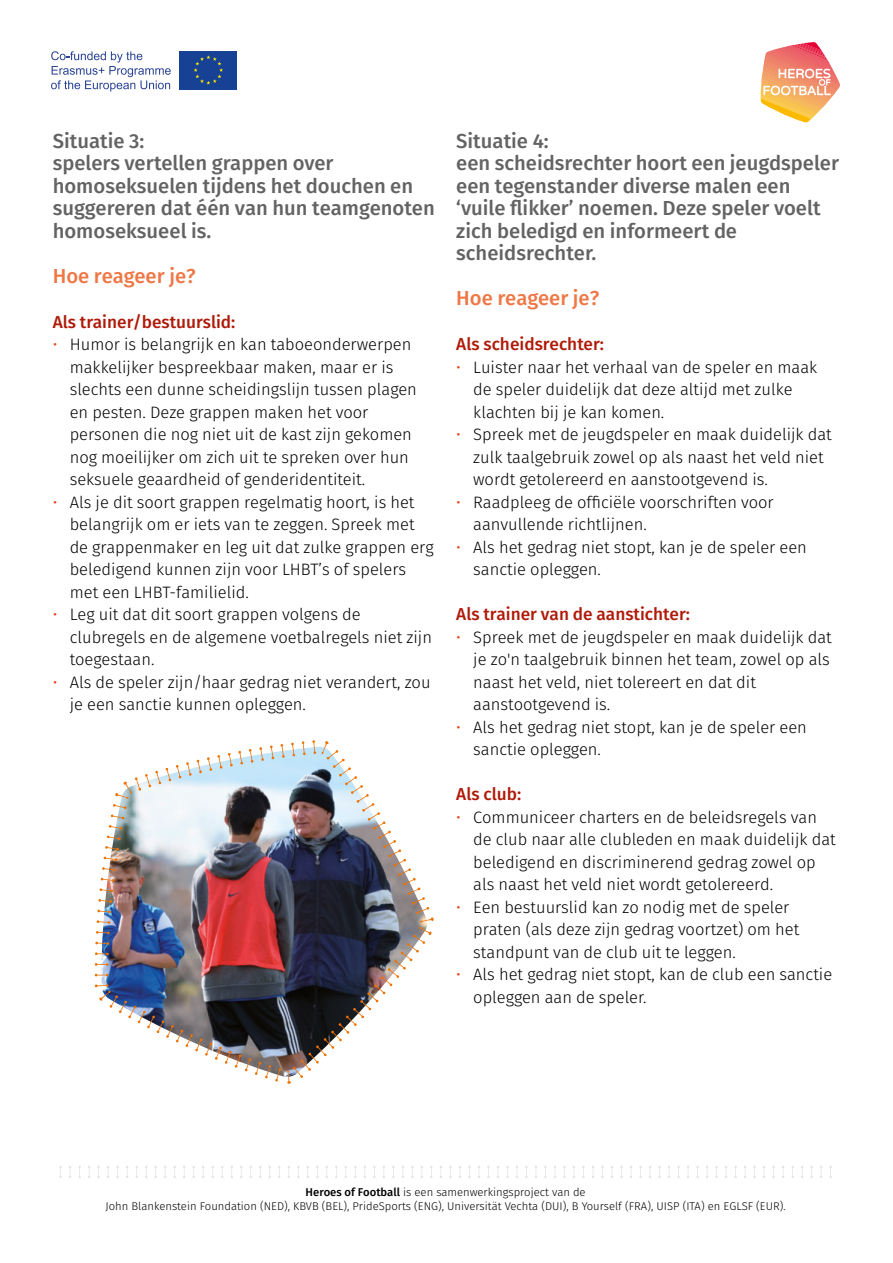
<style>
.page{position:relative;width:893px;height:1263px;background:#fff}
.page>*{position:absolute;margin:0;border:0;box-sizing:border-box;transform-origin:0 0}
.t1{font:500 20.25px/22.5px "Fira Sans";color:#646363}
.t2{font:500 20.25px "Fira Sans";color:#ef7745}
.t3{font:500 17.25px "Fira Sans";color:#af1a09}
.t4{font:300 16.5px/22.5px "Fira Sans";color:#000}
.t5{font:300 11.25px/13.5px "Fira Sans";color:#000;text-align:center}
.s1{color:#e74011}
.s2{font-weight:500}
</style>
<div class="page">
<div style="left:180px;top:51px;width:57px;height:38px;background:#164194"></div>
<svg style="left:194px;top:55px;width:29px;height:30px"></svg>
<svg style="left:51px;top:51px;width:120px;height:41px"></svg>
<svg style="left:760px;top:42px;width:80px;height:81px"></svg>
<img style="left:95px;top:740px;width:339px;height:344px">
<svg style="left:59px;top:1166px;width:3px;height:12px"></svg>
<svg style="left:69px;top:1166px;width:2px;height:12px"></svg>
<svg style="left:78px;top:1166px;width:3px;height:12px"></svg>
<svg style="left:88px;top:1166px;width:2px;height:12px"></svg>
<svg style="left:97px;top:1166px;width:3px;height:12px"></svg>
<svg style="left:107px;top:1166px;width:2px;height:12px"></svg>
<svg style="left:116px;top:1166px;width:3px;height:12px"></svg>
<svg style="left:126px;top:1166px;width:2px;height:12px"></svg>
<svg style="left:135px;top:1166px;width:3px;height:12px"></svg>
<svg style="left:145px;top:1166px;width:2px;height:12px"></svg>
<svg style="left:154px;top:1166px;width:3px;height:12px"></svg>
<svg style="left:164px;top:1166px;width:2px;height:12px"></svg>
<svg style="left:174px;top:1166px;width:2px;height:12px"></svg>
<svg style="left:183px;top:1166px;width:2px;height:12px"></svg>
<svg style="left:193px;top:1166px;width:2px;height:12px"></svg>
<svg style="left:202px;top:1166px;width:2px;height:12px"></svg>
<svg style="left:212px;top:1166px;width:2px;height:12px"></svg>
<svg style="left:221px;top:1166px;width:2px;height:12px"></svg>
<svg style="left:231px;top:1166px;width:2px;height:12px"></svg>
<svg style="left:240px;top:1166px;width:2px;height:12px"></svg>
<svg style="left:250px;top:1166px;width:2px;height:12px"></svg>
<svg style="left:259px;top:1166px;width:2px;height:12px"></svg>
<svg style="left:269px;top:1166px;width:2px;height:12px"></svg>
<svg style="left:278px;top:1166px;width:2px;height:12px"></svg>
<svg style="left:288px;top:1166px;width:2px;height:12px"></svg>
<svg style="left:297px;top:1166px;width:2px;height:12px"></svg>
<svg style="left:307px;top:1166px;width:2px;height:12px"></svg>
<svg style="left:316px;top:1166px;width:2px;height:12px"></svg>
<svg style="left:326px;top:1166px;width:2px;height:12px"></svg>
<svg style="left:335px;top:1166px;width:2px;height:12px"></svg>
<svg style="left:345px;top:1166px;width:2px;height:12px"></svg>
<svg style="left:354px;top:1166px;width:2px;height:12px"></svg>
<svg style="left:364px;top:1166px;width:2px;height:12px"></svg>
<svg style="left:373px;top:1166px;width:3px;height:12px"></svg>
<svg style="left:383px;top:1166px;width:2px;height:12px"></svg>
<svg style="left:392px;top:1166px;width:3px;height:12px"></svg>
<svg style="left:402px;top:1166px;width:2px;height:12px"></svg>
<svg style="left:411px;top:1166px;width:3px;height:12px"></svg>
<svg style="left:421px;top:1166px;width:2px;height:12px"></svg>
<svg style="left:430px;top:1166px;width:3px;height:12px"></svg>
<svg style="left:440px;top:1166px;width:2px;height:12px"></svg>
<svg style="left:449px;top:1166px;width:3px;height:12px"></svg>
<svg style="left:459px;top:1166px;width:2px;height:12px"></svg>
<svg style="left:468px;top:1166px;width:3px;height:12px"></svg>
<svg style="left:478px;top:1166px;width:2px;height:12px"></svg>
<svg style="left:487px;top:1166px;width:3px;height:12px"></svg>
<svg style="left:497px;top:1166px;width:2px;height:12px"></svg>
<svg style="left:506px;top:1166px;width:3px;height:12px"></svg>
<svg style="left:516px;top:1166px;width:2px;height:12px"></svg>
<svg style="left:525px;top:1166px;width:3px;height:12px"></svg>
<svg style="left:535px;top:1166px;width:2px;height:12px"></svg>
<svg style="left:544px;top:1166px;width:3px;height:12px"></svg>
<svg style="left:554px;top:1166px;width:2px;height:12px"></svg>
<svg style="left:563px;top:1166px;width:3px;height:12px"></svg>
<svg style="left:582px;top:1166px;width:3px;height:12px"></svg>
<svg style="left:601px;top:1166px;width:3px;height:12px"></svg>
<svg style="left:611px;top:1166px;width:2px;height:12px"></svg>
<svg style="left:620px;top:1166px;width:3px;height:12px"></svg>
<svg style="left:630px;top:1166px;width:2px;height:12px"></svg>
<svg style="left:639px;top:1166px;width:3px;height:12px"></svg>
<svg style="left:649px;top:1166px;width:2px;height:12px"></svg>
<svg style="left:658px;top:1166px;width:3px;height:12px"></svg>
<svg style="left:668px;top:1166px;width:2px;height:12px"></svg>
<svg style="left:677px;top:1166px;width:3px;height:12px"></svg>
<svg style="left:687px;top:1166px;width:2px;height:12px"></svg>
<svg style="left:696px;top:1166px;width:3px;height:12px"></svg>
<svg style="left:706px;top:1166px;width:2px;height:12px"></svg>
<svg style="left:715px;top:1166px;width:3px;height:12px"></svg>
<svg style="left:725px;top:1166px;width:2px;height:12px"></svg>
<svg style="left:734px;top:1166px;width:3px;height:12px"></svg>
<svg style="left:744px;top:1166px;width:2px;height:12px"></svg>
<svg style="left:753px;top:1166px;width:3px;height:12px"></svg>
<svg style="left:763px;top:1166px;width:2px;height:12px"></svg>
<svg style="left:772px;top:1166px;width:3px;height:12px"></svg>
<svg style="left:782px;top:1166px;width:2px;height:12px"></svg>
<svg style="left:791px;top:1166px;width:3px;height:12px"></svg>
<svg style="left:801px;top:1166px;width:2px;height:12px"></svg>
<svg style="left:810px;top:1166px;width:3px;height:12px"></svg>
<svg style="left:820px;top:1166px;width:2px;height:12px"></svg>
<svg style="left:829px;top:1166px;width:3px;height:12px"></svg>
<p class="t1" style="left:53px;top:131px;width:384px">Situatie 3:<br>spelers vertellen grappen over homoseksuelen tijdens het douchen en suggereren dat één van hun teamgenoten homoseksueel is.</p>
<p class="t2" style="left:53px;top:261px;width:145px">Hoe reageer je?</p>
<p class="t3" style="left:53px;top:310px;width:184px">Als trainer/bestuurslid:</p>
<p class="t4" style="left:70px;top:334px;width:349px;text-indent:-17px"><span class="s1">•</span> Humor is belangrijk en kan taboeonderwerpen makkelijker bespreekbaar maken, maar er is slechts een dunne scheidingslijn tussen plagen en pesten. Deze grappen maken het voor personen die nog niet uit de kast zijn gekomen nog moeilijker om zich uit te spreken over hun seksuele geaardheid of genderidentiteit.</p>
<p class="t4" style="left:70px;top:492px;width:365px;text-indent:-17px"><span class="s1">•</span> Als je dit soort grappen regelmatig hoort, is het belangrijk om er iets van te zeggen. Spreek met de grappenmaker en leg uit dat zulke grappen erg beledigend kunnen zijn voor LHBT’s of spelers met een LHBT-familielid.</p>
<p class="t4" style="left:70px;top:604px;width:364px;text-indent:-17px"><span class="s1">•</span> Leg uit dat dit soort grappen volgens de clubregels en de algemene voetbalregels niet zijn toegestaan.</p>
<p class="t4" style="left:70px;top:672px;width:362px;text-indent:-17px"><span class="s1">•</span> Als de speler zijn/haar gedrag niet verandert, zou je een sanctie kunnen opleggen.</p>
<p class="t1" style="left:456px;top:131px;width:384px">Situatie 4:<br>een scheidsrechter hoort een jeugdspeler een tegenstander diverse malen een ‘vuile flikker’ noemen. Deze speler voelt zich beledigd en informeert de scheidsrechter.</p>
<p class="t2" style="left:456px;top:284px;width:145px">Hoe reageer je?</p>
<p class="t3" style="left:456px;top:332px;width:149px">Als scheidsrechter:</p>
<p class="t4" style="left:473px;top:357px;width:345px;text-indent:-17px"><span class="s1">•</span> Luister naar het verhaal van de speler en maak de speler duidelijk dat deze altijd met zulke klachten bij je kan komen.</p>
<p class="t4" style="left:473px;top:424px;width:360px;text-indent:-17px"><span class="s1">•</span> Spreek met de jeugdspeler en maak duidelijk dat zulk taalgebruik zowel op als naast het veld niet wordt getolereerd en aanstootgevend is.</p>
<p class="t4" style="left:473px;top:492px;width:302px;text-indent:-17px"><span class="s1">•</span> Raadpleeg de officiële voorschriften voor aanvullende richtlijnen.</p>
<p class="t4" style="left:473px;top:537px;width:335px;text-indent:-17px"><span class="s1">•</span> Als het gedrag niet stopt, kan je de speler een sanctie opleggen.</p>
<p class="t3" style="left:456px;top:602px;width:235px">Als trainer van de aanstichter:</p>
<p class="t4" style="left:473px;top:627px;width:360px;text-indent:-17px"><span class="s1">•</span> Spreek met de jeugdspeler en maak duidelijk dat je zo'n taalgebruik binnen het team, zowel op als naast het veld, niet tolereert en dat dit aanstootgevend is.</p>
<p class="t4" style="left:473px;top:717px;width:335px;text-indent:-17px"><span class="s1">•</span> Als het gedrag niet stopt, kan je de speler een sanctie opleggen.</p>
<p class="t3" style="left:456px;top:782px;width:66px">Als club:</p>
<p class="t4" style="left:473px;top:807px;width:364px;text-indent:-17px"><span class="s1">•</span> Communiceer charters en de beleidsregels van de club naar alle clubleden en maak duidelijk dat beledigend en discriminerend gedrag zowel op als naast het veld niet wordt getolereerd.</p>
<p class="t4" style="left:473px;top:897px;width:328px;text-indent:-17px"><span class="s1">•</span> Een bestuurslid kan zo nodig met de speler praten (als deze zijn gedrag voortzet) om het standpunt van de club uit te leggen.</p>
<p class="t4" style="left:473px;top:964px;width:360px;text-indent:-17px"><span class="s1">•</span> Als het gedrag niet stopt, kan de club een sanctie opleggen aan de speler.</p>
<p class="t5" style="left:106px;top:1186px;width:682px"><span class="s2">Heroes of Football</span> is een samenwerkingsproject van de<br>John Blankenstein Foundation (NED), KBVB (BEL), PrideSports (ENG), Universität Vechta (DUI), B Yourself (FRA), UISP (ITA) en EGLSF (EUR).</p>
</div>
